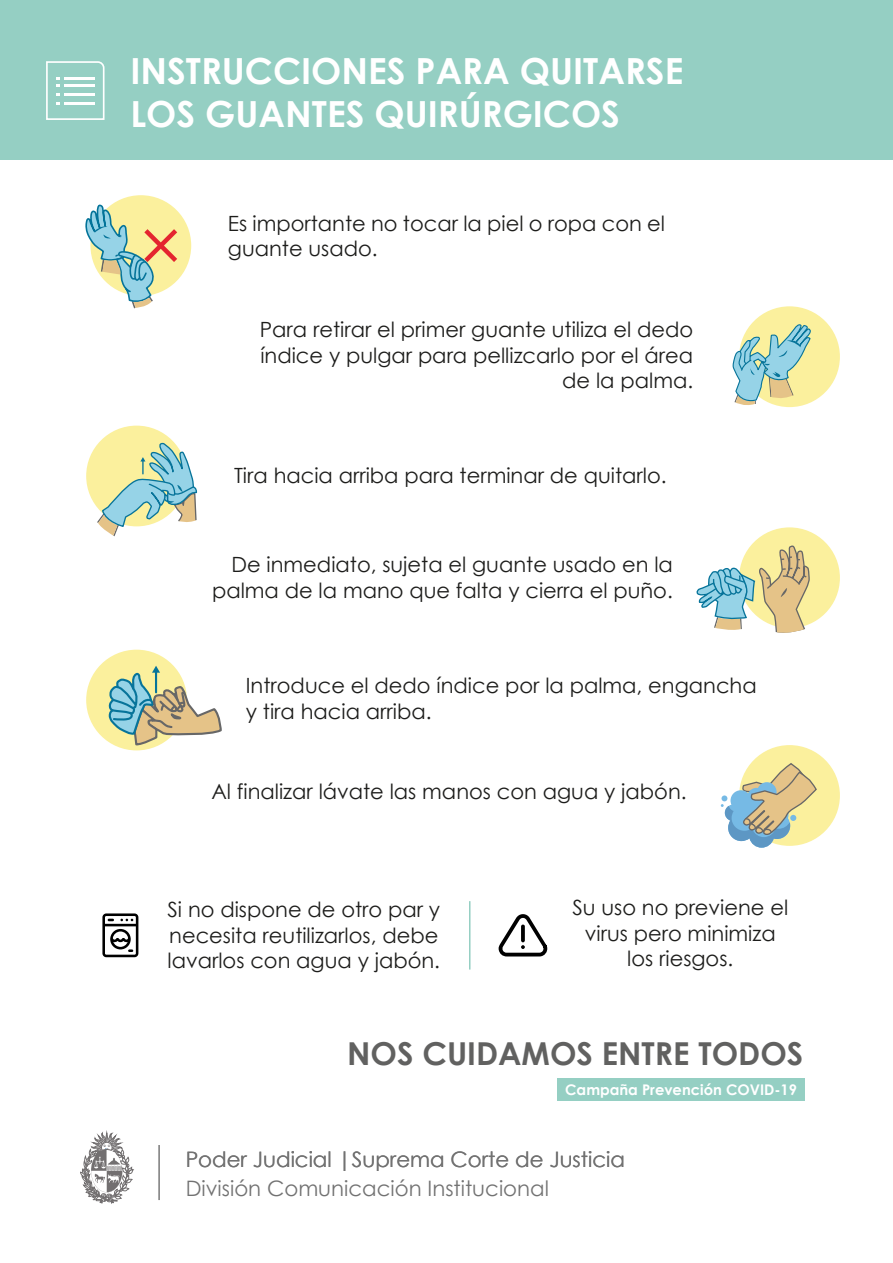
<style>
.page{position:relative;width:893px;height:1263px;background:#fff}
.page>*{position:absolute;margin:0;border:0;box-sizing:border-box;transform-origin:0 0}
.t1{font:700 36px/43.2px "Century Gothic";color:#fff}
.t2{font:700 31.65px "Century Gothic";color:#616160}
.t3{font:21.3px/29.1px "Century Gothic";color:#727272}
.t4{font:21px/25.2px "Century Gothic";color:#1d1d1b}
.t5{font:700 14.7px "Century Gothic";color:#fff}
</style>
<div class="page">
<div style="left:0;top:0;width:893px;height:160px;background:#95cfc3"></div>
<svg style="left:46px;top:61px;width:59px;height:59px"></svg>
<hr style="left:158px;top:1145px;width:2px;height:55px;background:#727272">
<svg style="left:80px;top:1132px;width:53px;height:71px"></svg>
<div style="left:557px;top:1078px;width:248px;height:22px;background:#95cfc3"></div>
<div style="left:90px;top:195px;width:101px;height:101px;background:#fbf09d;border-radius:50%"></div>
<svg style="left:85px;top:195px;width:97px;height:114px"></svg>
<div style="left:739px;top:306px;width:101px;height:101px;background:#fbf09d;border-radius:50%"></div>
<svg style="left:732px;top:324px;width:81px;height:83px"></svg>
<div style="left:86px;top:426px;width:101px;height:100px;background:#fbf09d;border-radius:50%"></div>
<svg style="left:96px;top:434px;width:102px;height:103px"></svg>
<div style="left:739px;top:527px;width:101px;height:101px;background:#fbf09d;border-radius:50%"></div>
<svg style="left:696px;top:527px;width:114px;height:106px"></svg>
<div style="left:86px;top:650px;width:101px;height:100px;background:#fbf09d;border-radius:50%"></div>
<svg style="left:107px;top:666px;width:115px;height:85px"></svg>
<div style="left:739px;top:745px;width:101px;height:101px;background:#fbf09d;border-radius:50%"></div>
<svg style="left:721px;top:762px;width:96px;height:86px"></svg>
<svg style="left:102px;top:913px;width:36px;height:44px"></svg>
<svg style="left:499px;top:914px;width:49px;height:43px"></svg>
<hr style="left:469px;top:901px;width:1px;height:68px;background:#95cfc3">
<h1 class="t1" style="left:130px;top:48px;width:554px">INSTRUCCIONES PARA QUITARSE<br>LOS GUANTES QUIRÚRGICOS</h1>
<p class="t4" style="left:228px;top:211px;width:439px">Es importante no tocar la piel o ropa con el guante usado.</p>
<p class="t4" style="left:260px;top:317px;width:435px;text-align:right">Para retirar el primer guante utiliza el dedo índice y pulgar para pellizcarlo por el área de la palma.</p>
<p class="t4" style="left:234px;top:463px;width:434px">Tira hacia arriba para terminar de quitarlo.</p>
<p class="t4" style="left:212px;top:552px;width:462px;text-align:right">De inmediato, sujeta el guante usado en la palma de la mano que falta y cierra el puño.</p>
<p class="t4" style="left:246px;top:673px;width:512px">Introduce el dedo índice por la palma, engancha y tira hacia arriba.</p>
<p class="t4" style="left:211px;top:779px;width:477px">Al finalizar lávate las manos con agua y jabón.</p>
<p class="t4" style="left:168px;top:897px;width:274px;text-align:justify">Si no dispone de otro par y necesita reutilizarlos, debe lavarlos con agua y jabón.</p>
<p class="t4" style="left:572px;top:895px;width:217px;text-align:center">Su uso no previene el virus pero minimiza los riesgos.</p>
<h2 class="t2" style="left:347px;top:1029px;width:458px">NOS CUIDAMOS ENTRE TODOS</h2>
<p class="t5" style="left:565px;top:1078px;width:233px">Campaña Prevención COVID-19</p>
<p class="t3" style="left:186px;top:1144px;width:441px">Poder Judicial |Suprema Corte de Justicia<br>División Comunicación Institucional</p>
</div>
